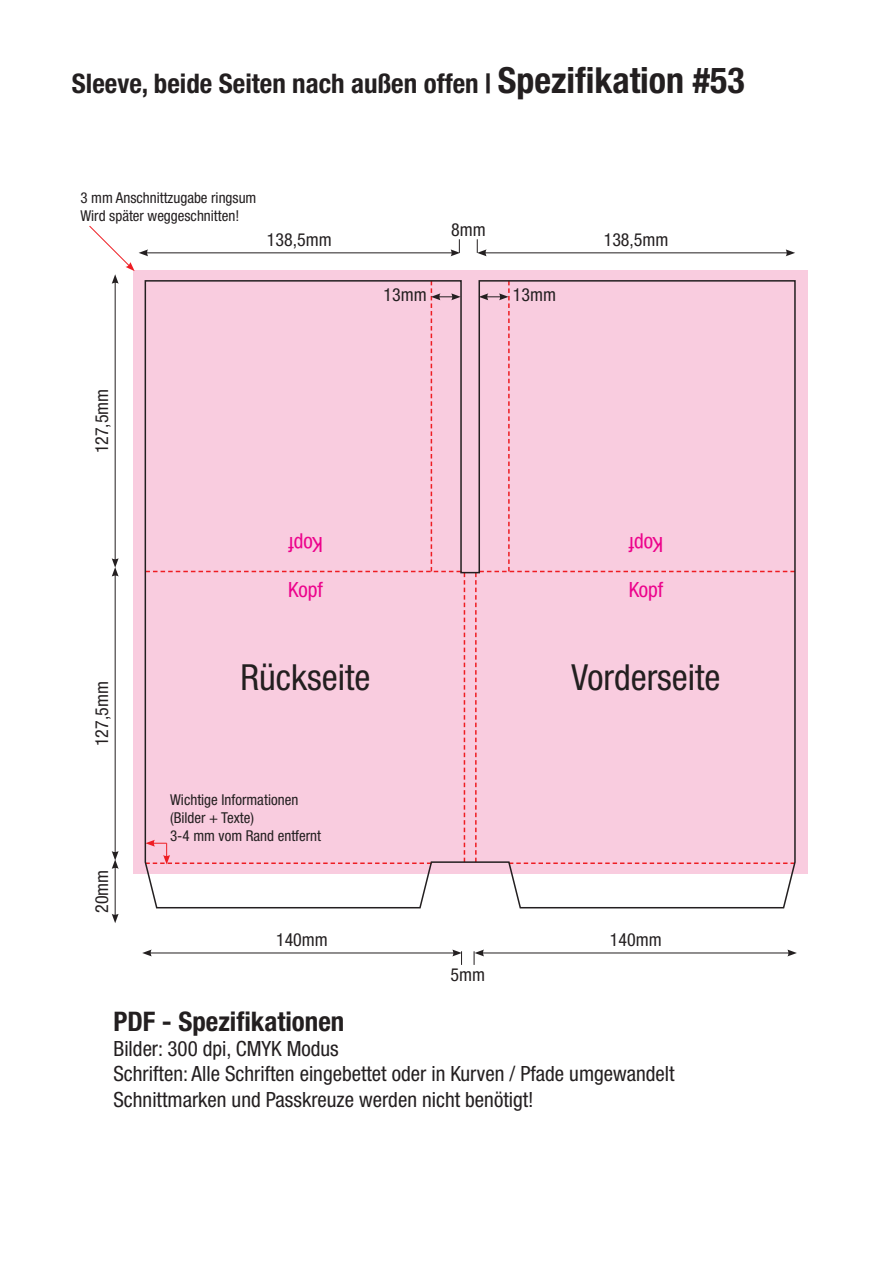
<style>
.page{position:relative;width:893px;height:1263px;background:#fff}
.page>*{position:absolute;margin:0;border:0;box-sizing:border-box;transform-origin:0 0}
.t1{font:condensed 36px "Helvetica Neue";color:#231f20}
.t2{font:700 condensed 27px "Helvetica Neue";color:#231f20}
.t3{font:condensed 21px "Helvetica Neue";color:#231f20}
.t4{font:condensed 21px "Helvetica Neue";color:#ed028c}
.t5{font:condensed 18px "Helvetica Neue";color:#231f20}
.t6{font:condensed 15px "Helvetica Neue";color:#231f20}
.s1{font-size:36px}
</style>
<div class="page">
<div style="left:134px;top:270px;width:674px;height:604px;background:#f9ccdf"></div>
<hr style="left:484px;top:252px;width:304px;height:1px;background:#231f20">
<svg style="left:786px;top:249px;width:9px;height:7px"></svg>
<hr style="left:482px;top:952px;width:308px;height:1px;background:#231f20">
<svg style="left:787px;top:949px;width:10px;height:7px"></svg>
<hr style="left:149px;top:952px;width:306px;height:1px;background:#231f20">
<svg style="left:142px;top:949px;width:10px;height:7px"></svg>
<hr style="left:115px;top:866px;width:1px;height:50px;background:#231f20">
<svg style="left:112px;top:914px;width:7px;height:9px"></svg>
<svg style="left:452px;top:949px;width:10px;height:16px"></svg>
<svg style="left:477px;top:239px;width:10px;height:17px"></svg>
<svg style="left:474px;top:949px;width:10px;height:16px"></svg>
<svg style="left:146px;top:280px;width:650px;height:629px"></svg>
<svg style="left:89px;top:225px;width:376px;height:644px"></svg>
<svg style="left:475px;top:281px;width:320px;height:583px"></svg>
<p class="t2" style="left:72px;top:67px;width:674px">Sleeve, beide Seiten nach außen offen | <span class="s1">Spezifikation #53</span></p>
<p class="t6" style="left:80px;top:189px;width:178px">3 mm Anschnittzugabe ringsum</p>
<p class="t6" style="left:80px;top:207px;width:160px">Wird später weggeschnitten!</p>
<p class="t5" style="left:267px;top:229px;width:66px">138,5mm</p>
<p class="t5" style="left:451px;top:219px;width:36px">8mm</p>
<p class="t5" style="left:384px;top:284px;width:45px">13mm</p>
<p class="t5" style="left:513px;top:284px;width:45px">13mm</p>
<p class="t5" style="left:604px;top:229px;width:66px">138,5mm</p>
<p class="t5" style="left:91px;top:453px;width:66px;rotate:-90deg">127,5mm</p>
<p class="t4" style="left:323px;top:557px;width:36px;rotate:-180deg">Kopf</p>
<p class="t4" style="left:663px;top:557px;width:36px;rotate:-180deg">Kopf</p>
<p class="t4" style="left:288px;top:577px;width:36px">Kopf</p>
<p class="t4" style="left:629px;top:577px;width:36px">Kopf</p>
<p class="t5" style="left:91px;top:746px;width:66px;rotate:-90deg">127,5mm</p>
<p class="t5" style="left:91px;top:913px;width:45px;rotate:-90deg">20mm</p>
<p class="t1" style="left:240px;top:656px;width:131px">Rückseite</p>
<p class="t6" style="left:170px;top:791px;width:130px">Wichtige Informationen</p>
<p class="t6" style="left:170px;top:809px;width:85px">(Bilder + Texte)</p>
<p class="t6" style="left:170px;top:827px;width:152px">3-4 mm vom Rand entfernt</p>
<p class="t5" style="left:276px;top:929px;width:53px">140mm</p>
<p class="t5" style="left:450px;top:964px;width:36px">5mm</p>
<p class="t1" style="left:571px;top:656px;width:151px">Vorderseite</p>
<p class="t5" style="left:610px;top:929px;width:53px">140mm</p>
<p class="t2" style="left:113px;top:1005px;width:232px">PDF - Spezifikationen</p>
<p class="t3" style="left:113px;top:1036px;width:227px">Bilder: 300 dpi, CMYK Modus</p>
<p class="t3" style="left:113px;top:1062px;width:563px">Schriften: Alle Schriften eingebettet oder in Kurven / Pfade umgewandelt</p>
<p class="t3" style="left:113px;top:1087px;width:422px">Schnittmarken und Passkreuze werden nicht benötigt!</p>
</div>
